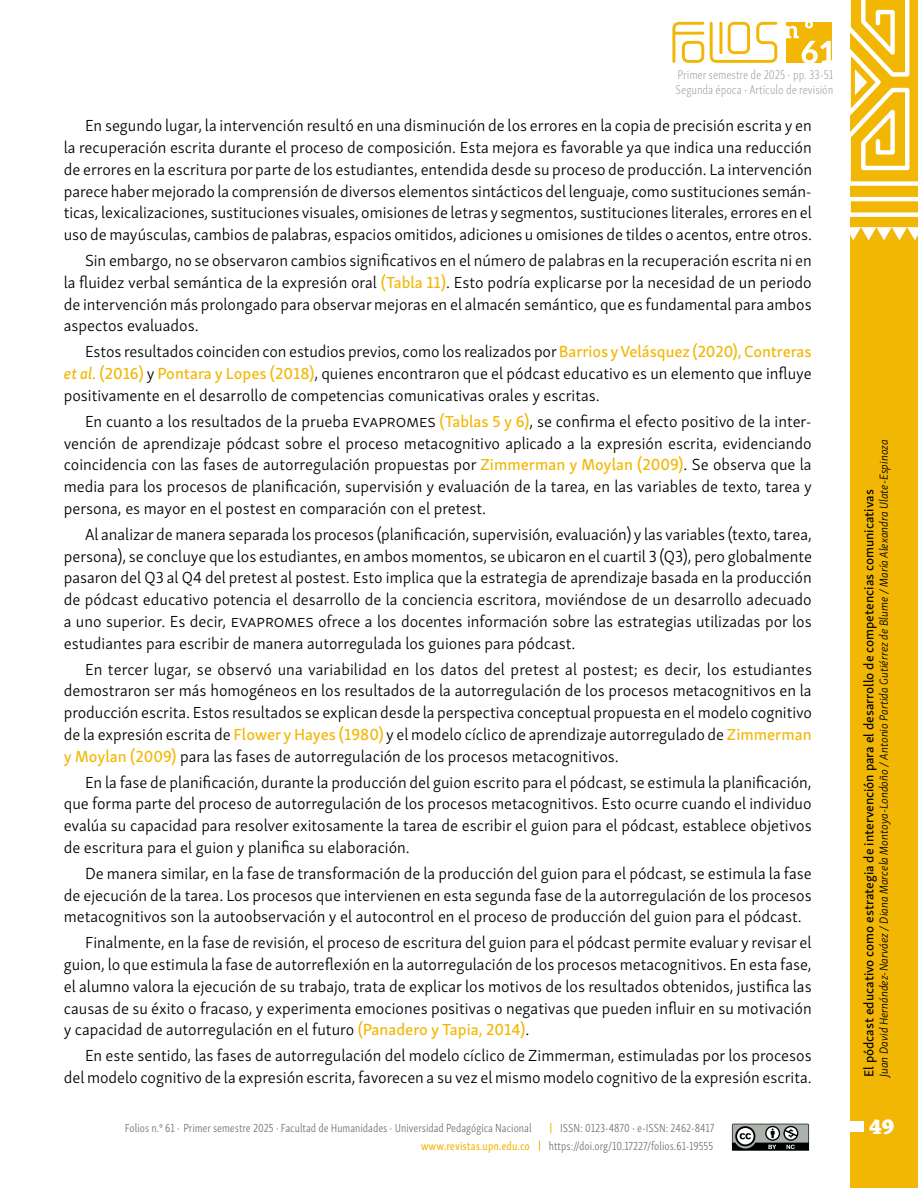
<style>
.page{position:relative;width:918px;height:1188px;background:#fff}
.page>*{position:absolute;margin:0;border:0;box-sizing:border-box;transform-origin:0 0}
.t1{font:800 22.5px "Skolar Latin";color:#fff}
.Parrafo_sangria{font:300 16.5px/21.8px "Skolar Sans PE";color:#000;text-align:justify}
.t2{font:13.5px "Skolar Sans PE Me";color:#000}
.t3{font:12.9px/15.5px "Skolar Sans Latn Cp El";color:#939598}
.t4{font:300 12px "Skolar Sans Latn Cp";color:#6d6e71}
.t5{font:italic 300 12px "Skolar Sans PE";color:#000}
.t6{font:12px "Skolar Sans Latn Cp Me";color:#f2b705}
.s1{font-family:"Skolar Sans PE Me";font-weight:400;color:#f2b705}
.s2{font-family:"Skolar Sans PE Me It";font-weight:400;color:#f2b705}
</style>
<div class="page">
<div style="left:850px;top:0;width:68px;height:1188px;background:#f2b705"></div>
<svg style="left:850px;top:0;width:68px;height:241px"></svg>
<svg style="left:672px;top:22px;width:32px;height:41px"></svg>
<svg style="left:710px;top:22px;width:67px;height:41px"></svg>
<svg style="left:732px;top:1124px;width:77px;height:27px;background:#737774"></svg>
<div style="left:849px;top:1121px;width:14px;height:11px;background:#fff"></div>
<svg style="left:786px;top:22px;width:46px;height:41px"></svg>
<p class="t3" style="left:676px;top:66px;width:159px">Primer semestre de 2025 ▪ pp. 33-51<br>Segunda época ▪ Artículo de revisión</p>
<p class="Parrafo_sangria" style="left:64px;top:114px;width:750px;text-indent:21px">En segundo lugar, la intervención resultó en una disminución de los errores en la copia de precisión escrita y en la recuperación escrita durante el proceso de composición. Esta mejora es favorable ya que indica una reducción de errores en la escritura por parte de los estudiantes, entendida desde su proceso de producción. La intervención parece haber mejorado la comprensión de diversos elementos sintácticos del lenguaje, como sustituciones semán&shy;ticas, lexicalizaciones, sustituciones visuales, omisiones de letras y segmentos, sustituciones literales, errores en el uso de mayúsculas, cambios de palabras, espacios omitidos, adiciones u omisiones de tildes o acentos, entre otros.</p>
<p class="Parrafo_sangria" style="left:64px;top:249px;width:749px;text-indent:21px">Sin embargo, no se observaron cambios significativos en el número de palabras en la recuperación escrita ni en la fluidez verbal semántica de la expresión oral <span class="s1">(Tabla 11)</span>. Esto podría explicarse por la necesidad de un periodo de intervención más prolongado para observar mejoras en el almacén semántico, que es fundamental para ambos aspectos evaluados.</p>
<p class="Parrafo_sangria" style="left:64px;top:340px;width:749px;text-indent:21px">Estos resultados coinciden con estudios previos, como los realizados por <span class="s1">Barrios y Velásquez (2020), Contreras </span><span class="s2">et al.</span> <span class="s1">(2016)</span> y <span class="s1">Pontara y Lopes (2018)</span>, quienes encontraron que el pódcast educativo es un elemento que influye positivamente en el desarrollo de competencias comunicativas orales y escritas.</p>
<p class="Parrafo_sangria" style="left:64px;top:409px;width:750px;text-indent:21px">En cuanto a los resultados de la prueba evapromes <span class="s1">(Tablas 5 y 6)</span>, se confirma el efecto positivo de la inter&shy;vención de aprendizaje pódcast sobre el proceso metacognitivo aplicado a la expresión escrita, evidenciando coincidencia con las fases de autorregulación propuestas por <span class="s1">Zimmerman y Moylan (2009)</span>. Se observa que la media para los procesos de planificación, supervisión y evaluación de la tarea, en las variables de texto, tarea y persona, es mayor en el postest en comparación con el pretest.</p>
<p class="Parrafo_sangria" style="left:64px;top:522px;width:750px;text-indent:21px">Al analizar de manera separada los procesos (planificación, supervisión, evaluación) y las variables (texto, tarea, persona), se concluye que los estudiantes, en ambos momentos, se ubicaron en el cuartil 3 (Q3), pero globalmente pasaron del Q3 al Q4 del pretest al postest. Esto implica que la estrategia de aprendizaje basada en la producción de pódcast educativo potencia el desarrollo de la conciencia escritora, moviéndose de un desarrollo adecuado a uno superior. Es decir, evapromes ofrece a los docentes información sobre las estrategias utilizadas por los estudiantes para escribir de manera autorregulada los guiones para pódcast.</p>
<p class="Parrafo_sangria" style="left:64px;top:657px;width:750px;text-indent:21px">En tercer lugar, se observó una variabilidad en los datos del pretest al postest; es decir, los estudiantes demostraron ser más homogéneos en los resultados de la autorregulación de los procesos metacognitivos en la producción escrita. Estos resultados se explican desde la perspectiva conceptual propuesta en el modelo cognitivo de la expresión escrita de <span class="s1">Flower y Hayes (1980)</span> y el modelo cíclico de aprendizaje autorregulado de <span class="s1">Zimmerman y Moylan (2009)</span> para las fases de autorregulación de los procesos metacognitivos.</p>
<p class="Parrafo_sangria" style="left:64px;top:770px;width:749px;text-indent:21px">En la fase de planificación, durante la producción del guion escrito para el pódcast, se estimula la planificación, que forma parte del proceso de autorregulación de los procesos metacognitivos. Esto ocurre cuando el individuo evalúa su capacidad para resolver exitosamente la tarea de escribir el guion para el pódcast, establece objetivos de escritura para el guion y planifica su elaboración.</p>
<p class="Parrafo_sangria" style="left:64px;top:861px;width:749px;text-indent:21px">De manera similar, en la fase de transformación de la producción del guion para el pódcast, se estimula la fase de ejecución de la tarea. Los procesos que intervienen en esta segunda fase de la autorregulación de los procesos metacognitivos son la autoobservación y el autocontrol en el proceso de producción del guion para el pódcast.</p>
<p class="Parrafo_sangria" style="left:64px;top:931px;width:750px;text-indent:21px">Finalmente, en la fase de revisión, el proceso de escritura del guion para el pódcast permite evaluar y revisar el guion, lo que estimula la fase de autorreflexión en la autorregulación de los procesos metacognitivos. En esta fase, el alumno valora la ejecución de su trabajo, trata de explicar los motivos de los resultados obtenidos, justifica las causas de su éxito o fracaso, y experimenta emociones positivas o negativas que pueden influir en su motivación y capacidad de autorregulación en el futuro <span class="s1">(Panadero y Tapia, 2014)</span>.</p>
<p class="Parrafo_sangria" style="left:64px;top:1044px;width:750px;text-align:right">En este sentido, las fases de autorregulación del modelo cíclico de Zimmerman, estimuladas por los procesos del modelo cognitivo de la expresión escrita, favorecen a su vez el mismo modelo cognitivo de la expresión escrita.</p>
<p class="t5" style="left:875px;top:1077px;width:639px;rotate:-90deg">Juan David Hernández-Narváez / Diana Marcela Montoya-Londoño / Antonio Partida Gutiérrez de Blume / María Alexandra Ulate-Espinoza</p>
<p class="t2" style="left:858px;top:1077px;width:589px;rotate:-90deg">El pódcast educativo como estrategia de intervención para el desarrollo de competencias comunicativas</p>
<p class="t4" style="left:125px;top:1119px;width:408px">Folios n.º 61 ▪ Primer semestre 2025 ▪ Facultad de Humanidades ▪ Universidad Pedagógica Nacional</p>
<p class="t4" style="left:560px;top:1119px;width:156px">ISSN: 0123-4870 ▪ e-ISSN: 2462-8417</p>
<h1 class="t1" style="left:869px;top:1107px;width:27px">49</h1>
<p class="t6" style="left:421px;top:1136px;width:111px">www.revistas.upn.edu.co</p>
<p class="t4" style="left:549px;top:1137px;width:166px">https://doi.org/10.17227/folios.61-19555</p>
</div>
